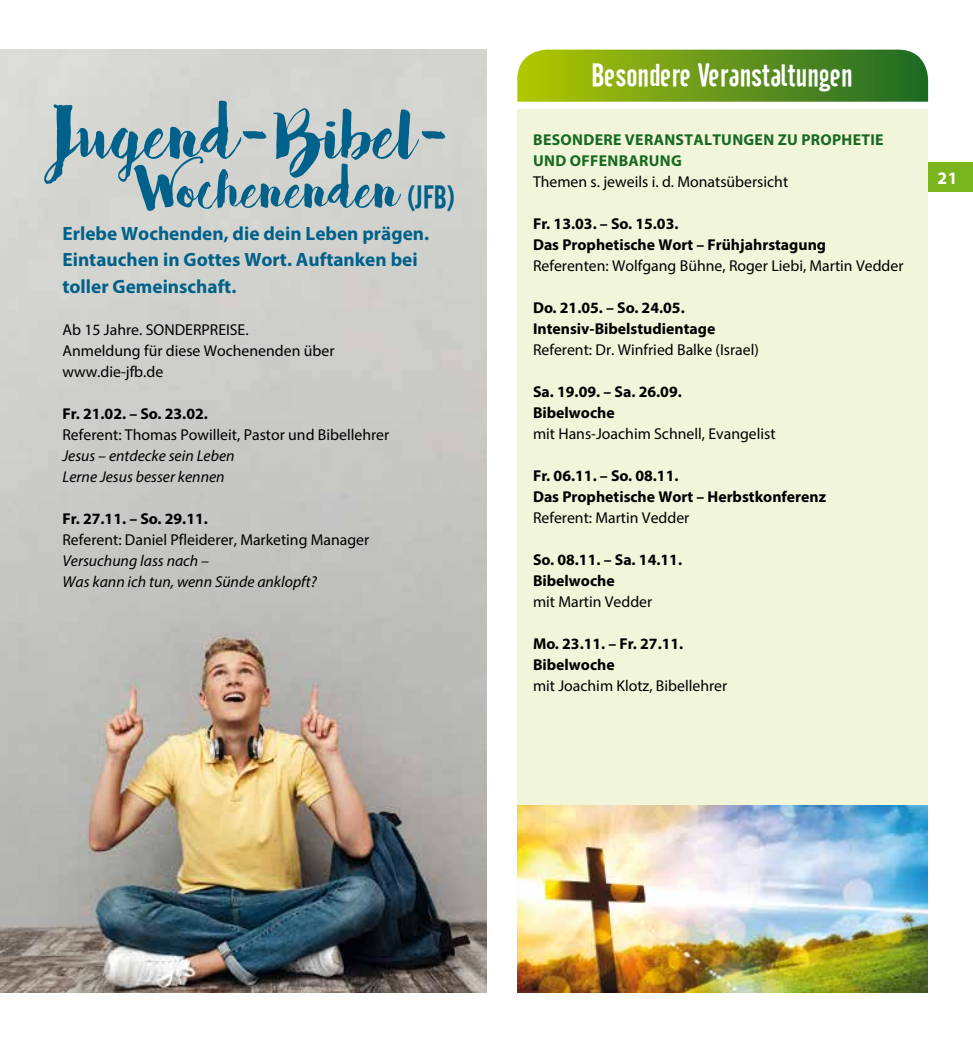
<style>
.page{position:relative;width:973px;height:1042px;background:#fff}
.page>*{position:absolute;margin:0;border:0;box-sizing:border-box;transform-origin:0 0}
.t1{font:87.5px "Bakery";color:#00618a}
.t2{font:66.5px "Bakery";color:#00618a}
.t3{font:31.5px "Cafeta";color:#fff}
.t4{font:700 19.25px/26.2px "Myriad Pro";color:#00618a}
.t5{font:700 17.5px "Myriad Pro";color:#fff}
.t6{font:15.75px/21px "Myriad Pro";color:#000}
.t7{font:700 15.75px/21px "Myriad Pro";color:#000}
.t8{font:italic 15.75px/21px "Myriad Pro";color:#000}
.t9{font:700 15.75px/21px "Myriad Pro";letter-spacing:.02em;color:#176921}
.s1{font-family:"Cafeta";font-size:31.5px}
</style>
<div class="page">
<div style="left:926px;top:162px;width:46px;height:30px;background:#7ab51d"></div>
<svg style="left:517px;top:50px;width:410px;height:52px;background:#6b9a1d"></svg>
<div style="left:517px;top:106px;width:410px;height:886px;background:#f1f5da"></div>
<div style="left:507px;top:102px;width:428px;height:7px;background:#fff"></div>
<img style="left:517px;top:805px;width:410px;height:187px">
<img style="left:0;top:50px;width:486px;height:942px">
<h1 class="t1" style="left:53px;top:78px;width:399px">Jugend-Bibel-</h1>
<h2 class="t2" style="left:139px;top:146px;width:317px">Wochenenden <span class="s1">(JFB)</span></h2>
<p class="t4" style="left:62px;top:220px;width:368px">Erlebe Wochenden, die dein Leben prägen.<br>Eintauchen in Gottes Wort. Auftanken bei toller Gemeinschaft.</p>
<p class="t6" style="left:62px;top:319px;width:273px">Ab 15 Jahre. SONDERPREISE.<br>Anmeldung für diese Wochenenden über www.die-jfb.de</p>
<p class="t7" style="left:62px;top:402px;width:147px">Fr. 21.02. – So. 23.02.</p>
<p class="t6" style="left:62px;top:424px;width:328px">Referent: Thomas Powilleit, Pastor und Bibellehrer</p>
<p class="t8" style="left:62px;top:445px;width:174px">Jesus – entdecke sein Leben<br>Lerne Jesus besser kennen</p>
<p class="t7" style="left:62px;top:507px;width:147px">Fr. 27.11. – So. 29.11.</p>
<p class="t6" style="left:62px;top:529px;width:308px">Referent: Daniel Pfleiderer, Marketing Manager</p>
<p class="t8" style="left:62px;top:550px;width:256px">Versuchung lass nach –<br>Was kann ich tun, wenn Sünde anklopft?</p>
<h3 class="t3" style="left:591px;top:57px;width:263px">Besondere Veranstaltungen</h3>
<p class="t9" style="left:533px;top:128px;width:352px">BESONDERE VERANSTALTUNGEN ZU PROPHETIE<br>UND OFFENBARUNG</p>
<p class="t6" style="left:533px;top:170px;width:257px">Themen s. jeweils i. d. Monatsübersicht</p>
<p class="t7" style="left:533px;top:212px;width:294px">Fr. 13.03. – So. 15.03.<br>Das Prophetische Wort – Frühjahrstagung</p>
<p class="t6" style="left:533px;top:254px;width:372px">Referenten: Wolfgang Bühne, Roger Liebi, Martin Vedder</p>
<p class="t7" style="left:533px;top:296px;width:184px">Do. 21.05. – So. 24.05.<br>Intensiv-Bibelstudientage</p>
<p class="t6" style="left:533px;top:338px;width:227px">Referent: Dr. Winfried Balke (Israel)</p>
<p class="t7" style="left:533px;top:380px;width:150px">Sa. 19.09. – Sa. 26.09.<br>Bibelwoche</p>
<p class="t6" style="left:533px;top:422px;width:244px">mit Hans-Joachim Schnell, Evangelist</p>
<p class="t7" style="left:533px;top:464px;width:294px">Fr. 06.11. – So. 08.11.<br>Das Prophetische Wort – Herbstkonferenz</p>
<p class="t6" style="left:533px;top:506px;width:158px">Referent: Martin Vedder</p>
<p class="t7" style="left:533px;top:548px;width:150px">So. 08.11. – Sa. 14.11.<br>Bibelwoche</p>
<p class="t6" style="left:533px;top:590px;width:121px">mit Martin Vedder</p>
<p class="t7" style="left:533px;top:632px;width:152px">Mo. 23.11. – Fr. 27.11.<br>Bibelwoche</p>
<p class="t6" style="left:533px;top:674px;width:196px">mit Joachim Klotz, Bibellehrer</p>
<p class="t5" style="left:937px;top:167px;width:22px">21</p>
</div>
